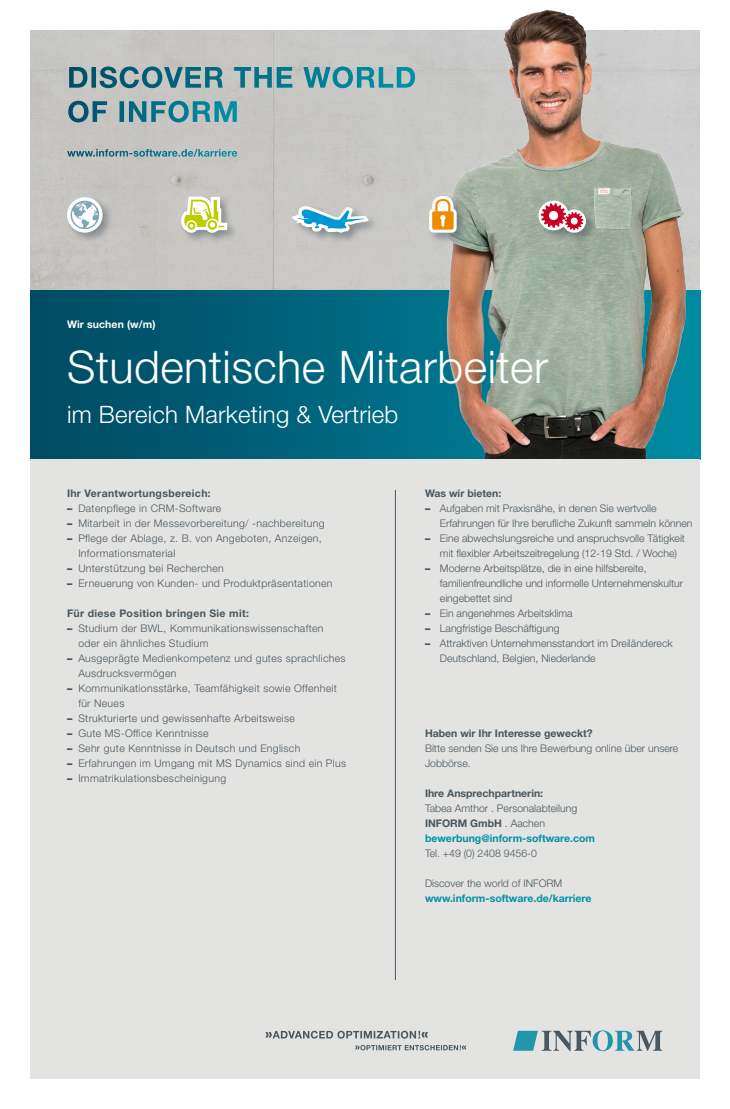
<style>
.page{position:relative;width:730px;height:1109px;background:#fff}
.page>*{position:absolute;margin:0;border:0;box-sizing:border-box;transform-origin:0 0}
.t1{font:300 45px "Helvetica Neue LT Std";letter-spacing:.01em;color:#fff}
.t2{font:300 24px "Helvetica Neue LT Std";letter-spacing:.01em;color:#fff}
.t3{font:300 10.5px "Helvetica Neue LT Std";letter-spacing:.03em;color:#49575f}
.t4{font:300 10.5px/15px "Helvetica Neue LT Std";color:#49575f}
.t5{font:700 10.5px "Helvetica Neue LT Std";color:#49575f}
.t6{font:700 10.5px "Helvetica Neue LT Std";color:#0092a7}
.t7{font:700 10.5px "Helvetica Neue LT Std";letter-spacing:.03em;color:#49575f}
.t8{font:700 10.5px "Helvetica Neue LT Std";letter-spacing:.01em;color:#fff}
.s1{font-weight:900}
.s2{font-weight:300}
</style>
<div class="page">
<div style="left:30px;top:30px;width:261px;height:260px;background:#c7c5c2"></div>
<img style="left:30px;top:290px;width:261px;height:169px">
<img style="left:291px;top:10px;width:410px;height:450px">
<div style="left:65px;top:195px;width:49px;height:49px;background:#49575f;opacity:.5"></div>
<div style="left:67px;top:197px;width:36px;height:36px;border:10px solid #fff;border-radius:50%"></div>
<div style="left:71px;top:201px;width:28px;height:28px;border:1px solid #82a5b6;border-radius:50%"></div>
<svg style="left:72px;top:202px;width:27px;height:27px"></svg>
<div style="left:427px;top:194px;width:41px;height:50px;background:#49575f;opacity:.5"></div>
<div style="left:429px;top:208px;width:28px;height:25px;border:6px solid #fff;border-radius:2px"></div>
<svg style="left:429px;top:193px;width:28px;height:37px"></svg>
<div style="left:537px;top:199px;width:60px;height:45px;background:#49575f;opacity:.5"></div>
<div style="left:538px;top:201px;width:31px;height:29px;border:5px solid #fff;border-radius:50%"></div>
<div style="left:562px;top:210px;width:24px;height:23px;border:5px solid #fff;border-radius:50%"></div>
<svg style="left:541px;top:203px;width:43px;height:27px"></svg>
<div style="left:179px;top:195px;width:60px;height:49px;background:#49575f;opacity:.5"></div>
<svg style="left:181px;top:194px;width:49px;height:42px"></svg>
<div style="left:292px;top:205px;width:87px;height:39px;background:#49575f;opacity:.5"></div>
<svg style="left:290px;top:187px;width:81px;height:61px;background:#b5c4c9"></svg>
<svg style="left:68px;top:101px;width:169px;height:21px;background:#699da6"></svg>
<svg style="left:69px;top:67px;width:346px;height:21px;background:#6d9ea7"></svg>
<svg style="left:96px;top:149px;width:141px;height:8px"></svg>
<div style="left:30px;top:459px;width:670px;height:620px;background:#e3e3e1"></div>
<svg style="left:513px;top:1030px;width:149px;height:21px"></svg>
<svg style="left:355px;top:1045px;width:111px;height:5px"></svg>
<svg style="left:265px;top:1031px;width:163px;height:8px"></svg>
<hr style="left:395px;top:490px;width:1px;height:490px;background:#49575f">
<p class="t8" style="left:67px;top:317px;width:90px">Wir suchen (w/m)</p>
<p class="t1" style="left:67px;top:339px;width:483px">Studentische Mitarbeiter</p>
<p class="t2" style="left:67px;top:399px;width:333px">im Bereich Marketing &amp; Vertrieb</p>
<p class="t7" style="left:67px;top:487px;width:145px">Ihr Verantwortungsbereich:</p>
<p class="t3" style="left:67px;top:502px;width:156px"><span class="s1">–</span> Datenpflege in CRM-Software</p>
<p class="t3" style="left:67px;top:517px;width:259px"><span class="s1">–</span> Mitarbeit in der Messevorbereitung/ -nachbereitung</p>
<p class="t3" style="left:67px;top:532px;width:256px"><span class="s1">–</span> Pflege der Ablage, z. B. von Angeboten, Anzeigen,</p>
<p class="t3" style="left:78px;top:547px;width:98px">Informationsmaterial</p>
<p class="t3" style="left:67px;top:562px;width:158px"><span class="s1">–</span> Unterstützung bei Recherchen</p>
<p class="t3" style="left:67px;top:577px;width:267px"><span class="s1">–</span> Erneuerung von Kunden- und Produktpräsentationen</p>
<p class="t7" style="left:67px;top:607px;width:183px">Für diese Position bringen Sie mit:</p>
<p class="t3" style="left:67px;top:622px;width:258px"><span class="s1">–</span> Studium der BWL, Kommunikationswissenschaften</p>
<p class="t3" style="left:78px;top:637px;width:132px">oder ein ähnliches Studium</p>
<p class="t3" style="left:67px;top:652px;width:280px"><span class="s1">–</span> Ausgeprägte Medienkompetenz und gutes sprachliches</p>
<p class="t3" style="left:78px;top:667px;width:100px">Ausdrucksvermögen</p>
<p class="t3" style="left:67px;top:682px;width:271px"><span class="s1">–</span> Kommunikationsstärke, Teamfähigkeit sowie Offenheit</p>
<p class="t3" style="left:78px;top:697px;width:48px">für Neues</p>
<p class="t3" style="left:67px;top:712px;width:229px"><span class="s1">–</span> Strukturierte und gewissenhafte Arbeitsweise</p>
<p class="t3" style="left:67px;top:727px;width:143px"><span class="s1">–</span> Gute MS-Office Kenntnisse</p>
<p class="t3" style="left:67px;top:742px;width:235px"><span class="s1">–</span> Sehr gute Kenntnisse in Deutsch und Englisch</p>
<p class="t3" style="left:67px;top:757px;width:281px"><span class="s1">–</span> Erfahrungen im Umgang mit MS Dynamics sind ein Plus</p>
<p class="t3" style="left:67px;top:772px;width:161px"><span class="s1">–</span> Immatrikulationsbescheinigung</p>
<p class="t5" style="left:425px;top:487px;width:78px">Was wir bieten:</p>
<p class="t4" style="left:425px;top:501px;width:233px"><span class="s1">–</span> Aufgaben mit Praxisnähe, in denen Sie wertvolle</p>
<p class="t4" style="left:440px;top:516px;width:254px">Erfahrungen für Ihre berufliche Zukunft sammeln können</p>
<p class="t4" style="left:425px;top:531px;width:262px"><span class="s1">–</span> Eine abwechslungsreiche und anspruchsvolle Tätigkeit</p>
<p class="t4" style="left:440px;top:546px;width:239px">mit flexibler Arbeitszeitregelung (12-19 Std. / Woche)</p>
<p class="t4" style="left:425px;top:561px;width:223px"><span class="s1">–</span> Moderne Arbeitsplätze, die in eine hilfsbereite,</p>
<p class="t4" style="left:440px;top:576px;width:245px">familienfreundliche und informelle Unternehmenskultur eingebettet sind</p>
<p class="t4" style="left:425px;top:606px;width:149px"><span class="s1">–</span> Ein angenehmes Arbeitsklima</p>
<p class="t4" style="left:425px;top:621px;width:136px"><span class="s1">–</span> Langfristige Beschäftigung</p>
<p class="t4" style="left:440px;top:636px;width:234px;text-indent:-15px"><span class="s1">–</span> Attraktiven Unternehmensstandort im Dreiländereck<br>Deutschland, Belgien, Niederlande</p>
<p class="t5" style="left:425px;top:727px;width:169px">Haben wir Ihr Interesse geweckt?</p>
<p class="t4" style="left:425px;top:741px;width:255px">Bitte senden Sie uns Ihre Bewerbung online über unsere<br>Jobbörse.</p>
<p class="t5" style="left:425px;top:787px;width:120px">Ihre Ansprechpartnerin:</p>
<p class="t4" style="left:425px;top:801px;width:154px">Tabea Amthor . Personalabteilung</p>
<p class="t5" style="left:425px;top:817px;width:121px">INFORM GmbH <span class="s2">. Aachen</span></p>
<p class="t6" style="left:425px;top:832px;width:172px">bewerbung@inform-software.com</p>
<p class="t4" style="left:425px;top:846px;width:113px">Tel. +49 (0) 2408 9456-0</p>
<p class="t4" style="left:425px;top:876px;width:139px">Discover the world of INFORM</p>
<p class="t6" style="left:425px;top:892px;width:168px">www.inform-software.de/karriere</p>
</div>
